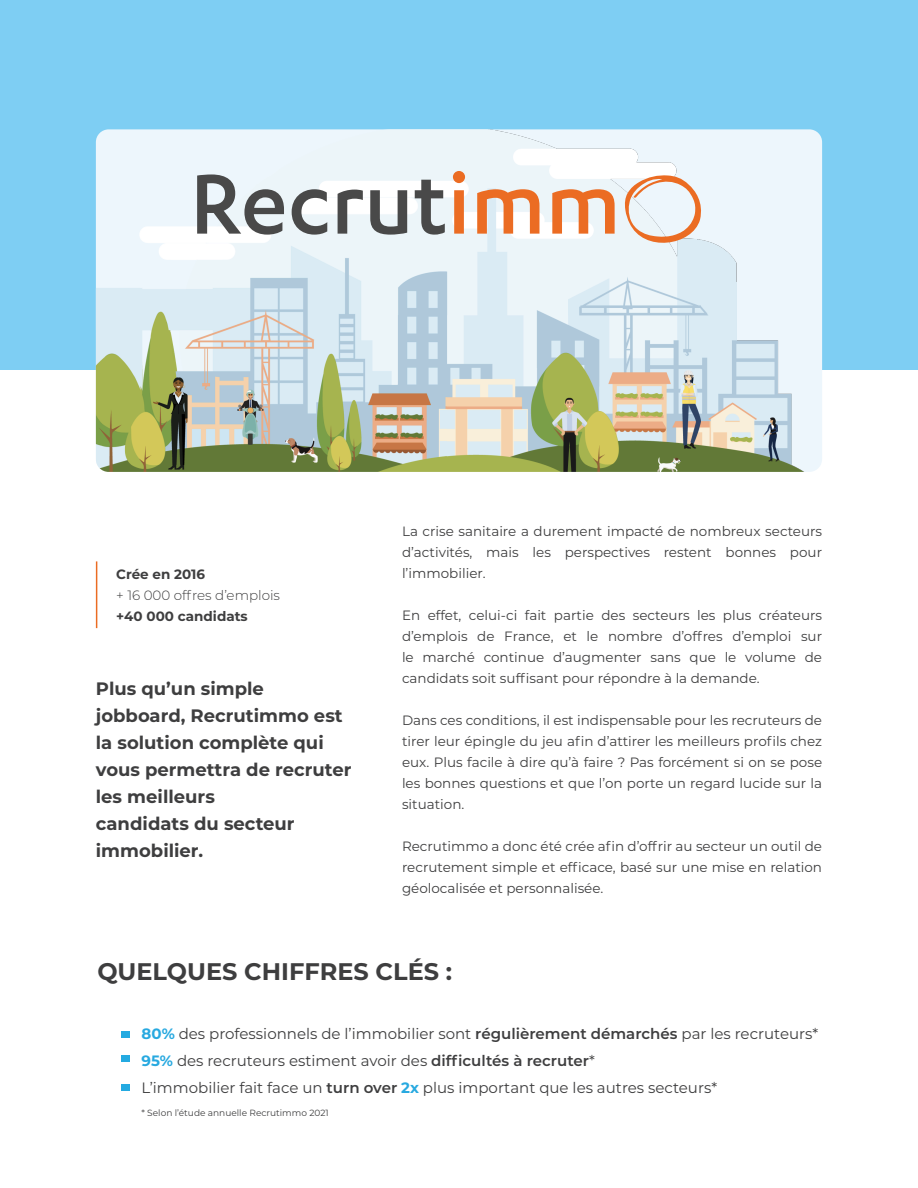
<style>
.page{position:relative;width:918px;height:1188px;background:#fff}
.page>*{position:absolute;margin:0;border:0;box-sizing:border-box;transform-origin:0 0}
.Section_Title{font:700 24px "Montserrat";color:#3e3e3f}
.Sub_Tittle_1{font:700 18px/27px "Montserrat";color:#3e3e3f}
.Body_Text__9_PT_L_18{font:15px "Montserrat";color:#3e3e3f}
.Body_Text__9_PT{font:13.5px/21px "Montserrat";color:#3e3e3f;text-align:justify}
.Body_Text_9_PT_Left{font:700 13.5px "Montserrat";color:#3e3e3f}
.Body_Text_9_PT_Left-2{font:300 13.5px "Montserrat";color:#3e3e3f}
.Body_Text__9_PT_L_18-2{font:9px "Montserrat";color:#3e3e3f}
.s1{font-weight:700;color:#28a9e0}
.s2{font-weight:600}
</style>
<div class="page">
<div style="left:0;top:0;width:918px;height:369px;background:#7ecef3"></div>
<img style="left:96px;top:129px;width:726px;height:343px">
<svg style="left:197px;top:174px;width:87px;height:61px"></svg>
<svg style="left:292px;top:189px;width:35px;height:46px"></svg>
<svg style="left:338px;top:190px;width:25px;height:44px"></svg>
<svg style="left:370px;top:190px;width:37px;height:45px"></svg>
<svg style="left:415px;top:180px;width:30px;height:55px"></svg>
<svg style="left:453px;top:171px;width:12px;height:63px"></svg>
<svg style="left:477px;top:189px;width:62px;height:45px"></svg>
<svg style="left:552px;top:189px;width:63px;height:45px"></svg>
<svg style="left:624px;top:175px;width:80px;height:78px"></svg>
<hr style="left:96px;top:561px;width:1px;height:67px;background:#eb6c23">
<div style="left:121px;top:1031px;width:8px;height:6px;background:#24aae1"></div>
<div style="left:121px;top:1084px;width:8px;height:7px;background:#24aae1"></div>
<div style="left:121px;top:1055px;width:8px;height:7px;background:#24aae1"></div>
<p class="Body_Text_9_PT_Left" style="left:116px;top:564px;width:91px">Crée en 2016</p>
<p class="Body_Text_9_PT_Left-2" style="left:116px;top:586px;width:165px">+ 16 000 offres d’emplois</p>
<p class="Body_Text_9_PT_Left" style="left:116px;top:606px;width:133px">+40 000 candidats</p>
<p class="Sub_Tittle_1" style="left:96px;top:675px;width:257px">Plus qu’un simple jobboard, Recrutimmo est la solution complète qui vous permettra de recruter les meilleurs</p>
<p class="Sub_Tittle_1" style="left:96px;top:810px;width:200px">candidats du secteur</p>
<p class="Sub_Tittle_1" style="left:96px;top:837px;width:109px">immobilier.</p>
<p class="Body_Text__9_PT" style="left:402px;top:520px;width:422px">La crise sanitaire a durement impacté de nombreux secteurs d’activités, mais les perspectives restent bonnes pour l’immobilier.</p>
<p class="Body_Text__9_PT" style="left:402px;top:604px;width:422px">En effet, celui-ci fait partie des secteurs les plus créateurs d’emplois de France, et le nombre d’offres d’emploi sur le marché continue d’augmenter sans que le volume de candidats soit suffisant pour répondre à la demande.</p>
<p class="Body_Text__9_PT" style="left:402px;top:709px;width:422px">Dans ces conditions, il est indispensable pour les recruteurs de tirer leur épingle du jeu afin d’attirer les meilleurs profils chez eux. Plus facile à dire qu’à faire ? Pas forcément si on se pose les bonnes questions et que l’on porte un regard lucide sur la situation.</p>
<p class="Body_Text__9_PT" style="left:402px;top:835px;width:422px">Recrutimmo a donc été crée afin d’offrir au secteur un outil de recrutement simple et efficace, basé sur une mise en relation géolocalisée et personnalisée.</p>
<p class="Section_Title" style="left:97px;top:954px;width:356px">QUELQUES CHIFFRES CLÉS :</p>
<p class="Body_Text__9_PT_L_18" style="left:142px;top:1023px;width:678px"><span class="s1">80%</span> des professionnels de l’immobilier sont <span class="s2">régulièrement démarchés</span> par les recruteurs*</p>
<p class="Body_Text__9_PT_L_18" style="left:142px;top:1050px;width:455px"><span class="s1">95%</span> des recruteurs estiment avoir des <span class="s2">difficultés à recruter</span>*</p>
<p class="Body_Text__9_PT_L_18" style="left:142px;top:1077px;width:577px">L’immobilier fait face un <span class="s2">turn over</span> <span class="s1">2x</span> plus important que les autres secteurs*</p>
<p class="Body_Text__9_PT_L_18-2" style="left:141px;top:1107px;width:189px">* Selon l’étude annuelle Recrutimmo 2021</p>
</div>
